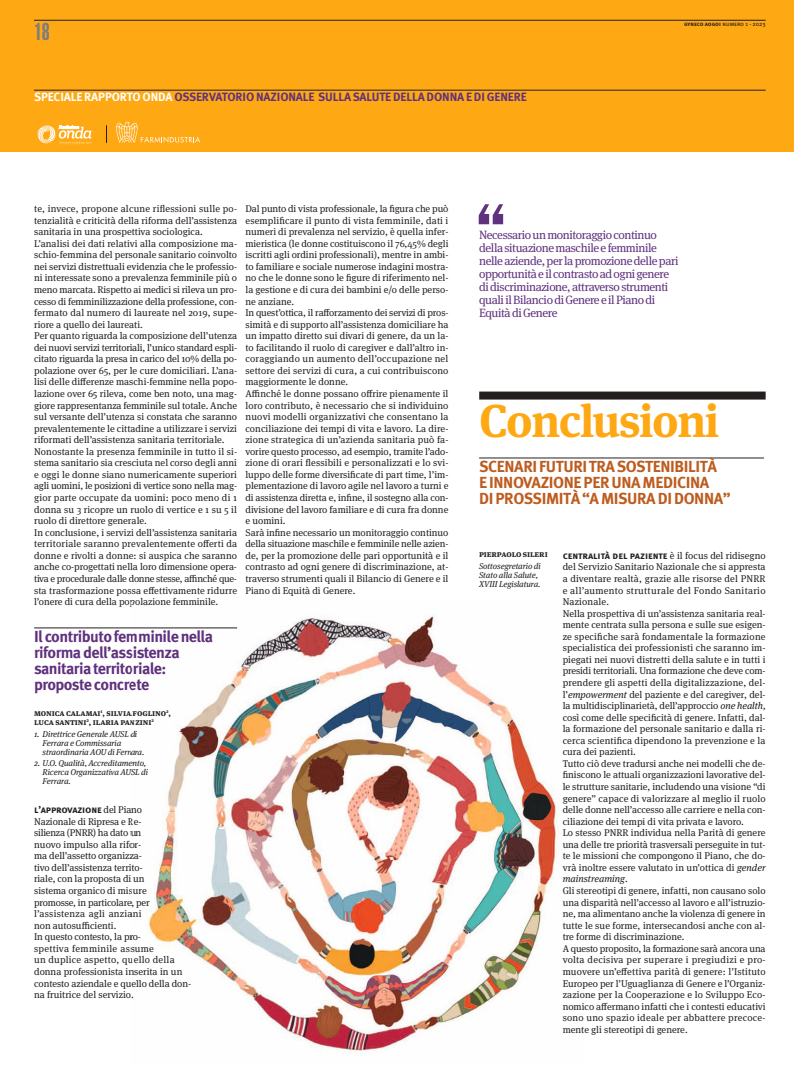
<style>
.page{position:relative;width:794px;height:1078px;background:#fff}
.page>*{position:absolute;margin:0;border:0;box-sizing:border-box;transform-origin:0 0}
.t1{font:700 46px "Meta Serif OT";color:#fea814}
.t2{font:900 extra-condensed 24px "Helvetica";color:#7d7c7e}
.t3{font:700 16px/16px "Meta Pro";letter-spacing:-.035em;color:#60317e}
.t4{font:700 16px/16px "Meta Pro";letter-spacing:-.025em;color:#bd5c1e}
.t5{font:12px/13px "Meta Serif OT";letter-spacing:-.035em;color:#60317e}
.t6{font:700 12px "Meta Pro";letter-spacing:-.01em;color:#60317e}
.t7{font:700 10px "Meta Pro";letter-spacing:-.015em;color:#241f1f}
.t8{font:9.8px/11.6px "Meta Serif OT";color:#241f1f}
.t9{font:italic 8.5px/9px "Meta Serif OT";letter-spacing:-.01em;color:#241f1f}
.t10{font:700 8.5px/9px "Meta Serif OT";letter-spacing:-.01em;color:#241f1f}
.t11{font:6px "Meta Pro";color:#241f1f}
.s1{font-weight:700}
.s2{color:#fff}
.s3{font-family:"Meta Serif OT";font-weight:400;font-size:9.8px}
.s4{font-style:italic}
</style>
<div class="page">
<div style="left:0;top:0;width:794px;height:151px;background:#fea814"></div>
<hr style="left:34px;top:90px;width:731px;height:1px;background:#241f1f">
<svg style="left:37px;top:125px;width:55px;height:20px"></svg>
<svg style="left:116px;top:122px;width:84px;height:21px"></svg>
<svg style="left:106px;top:125px;width:1px;height:18px"></svg>
<hr style="left:34px;top:20px;width:731px;height:1px;background:#241f1f">
<hr style="left:34px;top:627px;width:203px;height:1px;background:#241f1f">
<img style="left:131px;top:616px;width:430px;height:437px">
<hr style="left:479px;top:457px;width:285px;height:1px;background:#241f1f">
<div style="left:479px;top:391px;width:286px;height:8px;background:#241f1f"></div>
<svg style="left:479px;top:204px;width:24px;height:20px"></svg>
<h2 class="t2" style="left:34px;top:23px;width:17px">18</h2>
<p class="t11" style="left:684px;top:22px;width:83px"><span class="s1">gyneco aogoi</span> numero 1 - 2023</p>
<p class="t6" style="left:34px;top:92px;width:494px"><span class="s2">SPECIALE RAPPORTO ONDA</span> OSSERVATORIO NAZIONALE SULLA SALUTE DELLA DONNA E DI GENERE</p>
<p class="t8" style="left:34px;top:203px;width:204px">te, invece, propone alcune riflessioni sulle po&shy;tenzialità e criticità della riforma dell’assistenza sanitaria in una prospettiva sociologica.<br>L’analisi dei dati relativi alla composizione ma&shy;schio-femmina del personale sanitario coinvolto nei servizi distrettuali evidenzia che le professio&shy;ni interessate sono a prevalenza femminile più o meno marcata. Rispetto ai medici si rileva un pro&shy;cesso di femminilizzazione della professione, con&shy;fermato dal numero di laureate nel 2019, supe&shy;riore a quello dei laureati.<br>Per quanto riguarda la composizione dell’utenza dei nuovi servizi territoriali, l’unico standard espli&shy;citato riguarda la presa in carico del 10% della po&shy;polazione over 65, per le cure domiciliari. L’ana&shy;lisi delle differenze maschi-femmine nella popo&shy;lazione over 65 rileva, come ben noto, una mag&shy;giore rappresentanza femminile sul totale. Anche sul versante dell’utenza si constata che saranno prevalentemente le cittadine a utilizzare i servizi riformati dell’assistenza sanitaria territoriale.<br>Nonostante la presenza femminile in tutto il si&shy;stema sanitario sia cresciuta nel corso degli anni e oggi le donne siano numericamente superiori agli uomini, le posizioni di vertice sono nella mag&shy;gior parte occupate da uomini: poco meno di 1 donna su 3 ricopre un ruolo di vertice e 1 su 5 il ruolo di direttore generale.<br>In conclusione, i servizi dell’assistenza sanitaria territoriale saranno prevalentemente offerti da donne e rivolti a donne: si auspica che saranno anche co-progettati nella loro dimensione opera&shy;tiva e procedurale dalle donne stesse, affinché que&shy;sta trasformazione possa effettivamente ridurre l’onere di cura della popolazione femminile.</p>
<h3 class="t3" style="left:34px;top:630px;width:180px">Il contributo femminile nella riforma dell’assistenza sanitaria territoriale: proposte concrete</h3>
<p class="t10" style="left:34px;top:708px;width:138px">monica calamai<sup>1</sup>, silvia foglino<sup>2</sup>, luca santini<sup>2</sup>, ilaria panzini<sup>2</sup></p>
<p class="t9" style="left:43px;top:729px;width:103px;text-indent:-9px">1. Direttrice Generale AUSL di<br>Ferrara e Commissaria straordinaria AOU di Ferrara.</p>
<p class="t9" style="left:43px;top:759px;width:107px;text-indent:-9px">2. U.O. Qualità, Accreditamento,<br>Ricerca Organizzativa AUSL di<br>Ferrara.</p>
<p class="t7" style="left:34px;top:805px;width:109px">l’approvazione <span class="s3">del Piano</span></p>
<p class="t8" style="left:34px;top:816px;width:158px">Nazionale di Ripresa e Re-<br>silienza (PNRR) ha dato un<br>nuovo impulso alla rifor-<br>ma dell’assetto organizza-<br>tivo dell’assistenza territo-<br>riale, con la proposta di un<br>sistema organico di misure promosse, in particolare, per l’assistenza agli anziani<br>non autosufficienti.<br>In questo contesto, la pro-<br>spettiva femminile assume<br>un duplice aspetto, quello della donna professionista inserita in un contesto aziendale e quello della don&shy;na fruitrice del servizio.</p>
<p class="t8" style="left:245px;top:203px;width:204px">Dal punto di vista professionale, la figura che può esemplificare il punto di vista femminile, dati i numeri di prevalenza nel servizio, è quella infer&shy;mieristica (le donne costituiscono il 76,45% degli iscritti agli ordini professionali), mentre in ambi&shy;to familiare e sociale numerose indagini mostra&shy;no che le donne sono le figure di riferimento nel&shy;la gestione e di cura dei bambini e/o delle perso&shy;ne anziane.<br>In quest’ottica, il rafforzamento dei servizi di pros&shy;simità e di supporto all’assistenza domiciliare ha un impatto diretto sui divari di genere, da un la&shy;to facilitando il ruolo di caregiver e dall’altro in&shy;coraggiando un aumento dell’occupazione nel settore dei servizi di cura, a cui contribuiscono maggiormente le donne.<br>Affinché le donne possano offrire pienamente il loro contributo, è necessario che si individuino nuovi modelli organizzativi che consentano la conciliazione dei tempi di vita e lavoro. La dire&shy;zione strategica di un’azienda sanitaria può fa&shy;vorire questo processo, ad esempio, tramite l’ado&shy;zione di orari flessibili e personalizzati e lo svi&shy;luppo delle forme diversificate di part time, l’im&shy;plementazione di lavoro agile nel lavoro a turni e di assistenza diretta e, infine, il sostegno alla con&shy;divisione del lavoro familiare e di cura fra donne e uomini.<br>Sarà infine necessario un monitoraggio continuo della situazione maschile e femminile nelle azien&shy;de, per la promozione delle pari opportunità e il contrasto ad ogni genere di discriminazione, at&shy;traverso strumenti quali il Bilancio di Genere e il Piano di Equità di Genere.</p>
<p class="t5" style="left:479px;top:230px;width:201px">Necessario un monitoraggio continuo della situazione maschile e femminile nelle aziende, per la promozione delle pari opportunità e il contrasto ad ogni genere di discriminazione, attraverso strumenti quali il Bilancio di Genere e il Piano di Equità di Genere</p>
<h1 class="t1" style="left:479px;top:403px;width:242px">Conclusioni</h1>
<h3 class="t4" style="left:479px;top:460px;width:253px">SCENARI FUTURI TRA SOSTENIBILITÀ<br>E INNOVAZIONE PER UNA MEDICINA<br>DI PROSSIMITÀ “A MISURA DI DONNA”</h3>
<p class="t10" style="left:479px;top:550px;width:70px">pierpaolo sileri</p>
<p class="t9" style="left:479px;top:562px;width:63px">Sottosegretario di<br>Stato alla Salute,<br>XVIII Legislatura.</p>
<p class="t7" style="left:562px;top:551px;width:204px">centralità del paziente <span class="s3">è il focus del ridisegno</span></p>
<p class="t8" style="left:562px;top:562px;width:204px">del Servizio Sanitario Nazionale che si appresta a diventare realtà, grazie alle risorse del PNRR e all’aumento strutturale del Fondo Sanitario Nazionale.<br>Nella prospettiva di un’assistenza sanitaria real&shy;mente centrata sulla persona e sulle sue esigen&shy;ze specifiche sarà fondamentale la formazione specialistica dei professionisti che saranno im&shy;piegati nei nuovi distretti della salute e in tutti i presidi territoriali. Una formazione che deve com&shy;prendere gli aspetti della digitalizzazione, del&shy;l’<span class="s4">empowerment</span> del paziente e del caregiver, del&shy;la multidisciplinarietà, dell’approccio <span class="s4">one health, </span>così come delle specificità di genere. Infatti, dal&shy;la formazione del personale sanitario e dalla ri&shy;cerca scientifica dipendono la prevenzione e la cura dei pazienti.<br>Tutto ciò deve tradursi anche nei modelli che de&shy;finiscono le attuali organizzazioni lavorative del&shy;le strutture sanitarie, includendo una visione “di genere” capace di valorizzare al meglio il ruolo delle donne nell’accesso alle carriere e nella con&shy;ciliazione dei tempi di vita privata e lavoro.<br>Lo stesso PNRR individua nella Parità di genere una delle tre priorità trasversali perseguite in tut&shy;te le missioni che compongono il Piano, che do&shy;vrà inoltre essere valutato in un’ottica di <span class="s4">gender mainstreaming</span>.<br>Gli stereotipi di genere, infatti, non causano solo una disparità nell’accesso al lavoro e all’istruzio&shy;ne, ma alimentano anche la violenza di genere in tutte le sue forme, intersecandosi anche con al&shy;tre forme di discriminazione.<br>A questo proposito, la formazione sarà ancora una volta decisiva per superare i pregiudizi e pro&shy;muovere un’effettiva parità di genere: l’Istituto Europeo per l’Uguaglianza di Genere e l’Organiz&shy;zazione per la Cooperazione e lo Sviluppo Eco&shy;nomico affermano infatti che i contesti educativi sono uno spazio ideale per abbattere precoce&shy;mente gli stereotipi di genere.</p>
</div>
